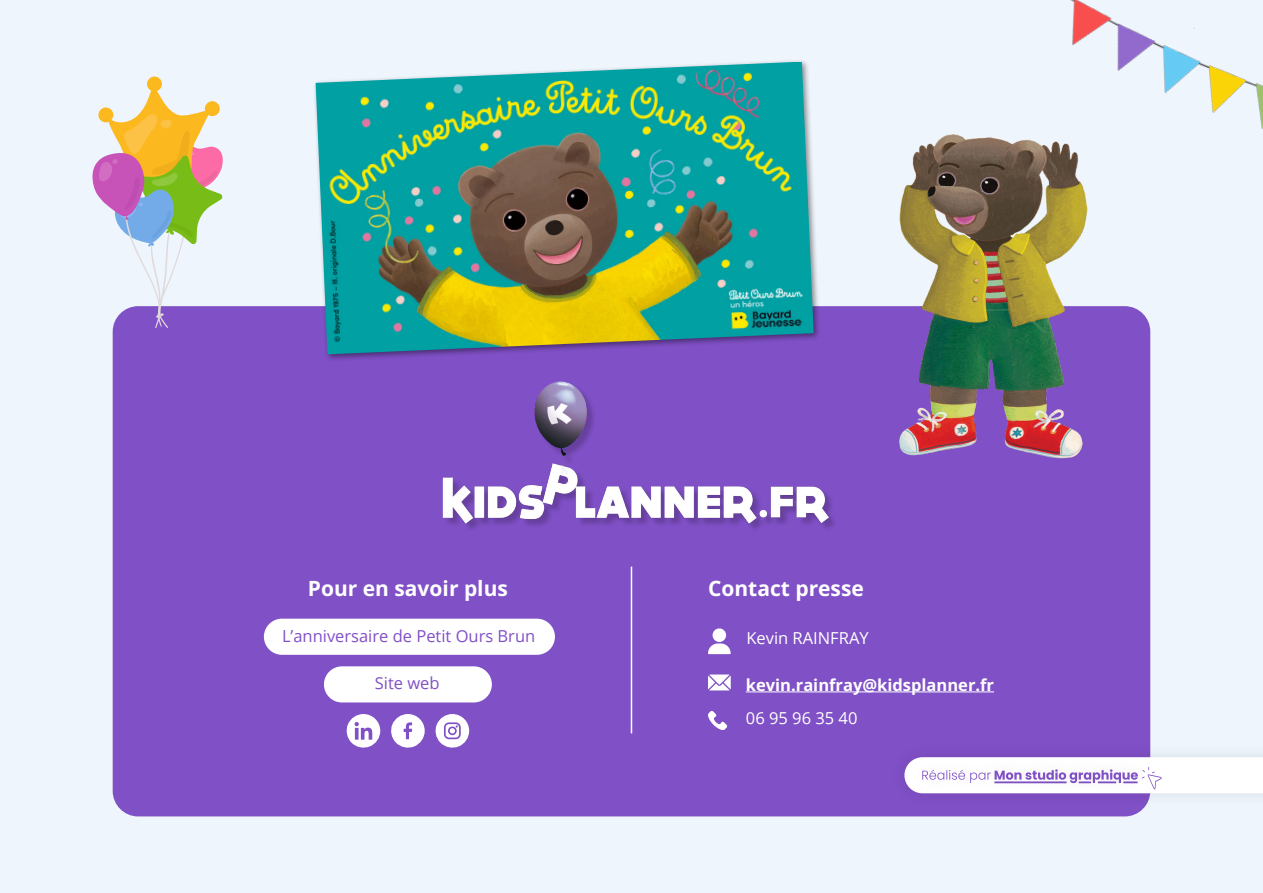
<style>
.page{position:relative;width:1263px;height:893px;background:#eff5fc}
.page>*{position:absolute;margin:0;border:0;box-sizing:border-box;transform-origin:0 0}
.Pages_-_Titre_2{font:700 21px "Open Sans";color:#fff}
.Pages_-_Paragraphe{font:16.5px "Open Sans";color:#8050c6}
.Pages_-_Paragraphe-2{font:700 16.5px "Open Sans";color:#fff}
.Pages_-_Paragraphe-3{font:16.5px "Open Sans";color:#fff}
</style>
<div class="page">
<div style="left:113px;top:306px;width:1037px;height:510px;background:#8050c6;border-radius:26px"></div>
<div style="left:890px;top:742px;width:373px;height:67px;background:#000;opacity:.1"></div>
<div style="left:907px;top:756px;width:245px;height:41px;background:#000;opacity:.1"></div>
<svg style="left:904px;top:757px;width:359px;height:36px"></svg>
<div style="left:324px;top:666px;width:168px;height:36px;background:#fff;border-radius:18px"></div>
<div style="left:264px;top:619px;width:291px;height:36px;background:#fff;border-radius:18px"></div>
<svg style="left:346px;top:714px;width:34px;height:34px"></svg>
<svg style="left:391px;top:714px;width:34px;height:34px"></svg>
<svg style="left:435px;top:714px;width:34px;height:34px"></svg>
<div style="left:712px;top:628px;width:14px;height:14px;background:#fff;border-radius:50%"></div>
<svg style="left:708px;top:643px;width:23px;height:11px"></svg>
<svg style="left:708px;top:674px;width:23px;height:16px"></svg>
<hr style="left:746px;top:692px;width:248px;height:1px;background:#fff">
<svg style="left:708px;top:711px;width:19px;height:19px"></svg>
<img style="left:442px;top:381px;width:389px;height:143px">
<div style="left:312px;top:58px;width:509px;height:304px;background:#000;opacity:.43"></div>
<img style="left:316px;top:62px;width:498px;height:292px">
<hr style="left:631px;top:567px;width:1px;height:166px;background:#fff">
<div style="left:147px;top:76px;width:15px;height:16px;background:#fcb81f;border-radius:50%"></div>
<svg style="left:92px;top:88px;width:132px;height:240px"></svg>
<img style="left:1070px;top:0;width:193px;height:130px">
<img style="left:891px;top:126px;width:204px;height:333px">
<p class="Pages_-_Titre_2" style="left:308px;top:574px;width:202px">Pour en savoir plus</p>
<p class="Pages_-_Paragraphe" style="left:282px;top:624px;width:255px">L’anniversaire de Petit Ours Brun</p>
<p class="Pages_-_Paragraphe" style="left:375px;top:672px;width:66px">Site web</p>
<p class="Pages_-_Titre_2" style="left:708px;top:574px;width:157px">Contact presse</p>
<p class="Pages_-_Paragraphe-3" style="left:746px;top:627px;width:124px">Kevin RAINFRAY</p>
<p class="Pages_-_Paragraphe-2" style="left:746px;top:673px;width:250px">kevin.rainfray@kidsplanner.fr</p>
<p class="Pages_-_Paragraphe-3" style="left:746px;top:706px;width:113px">06 95 96 35 40</p>
</div>
